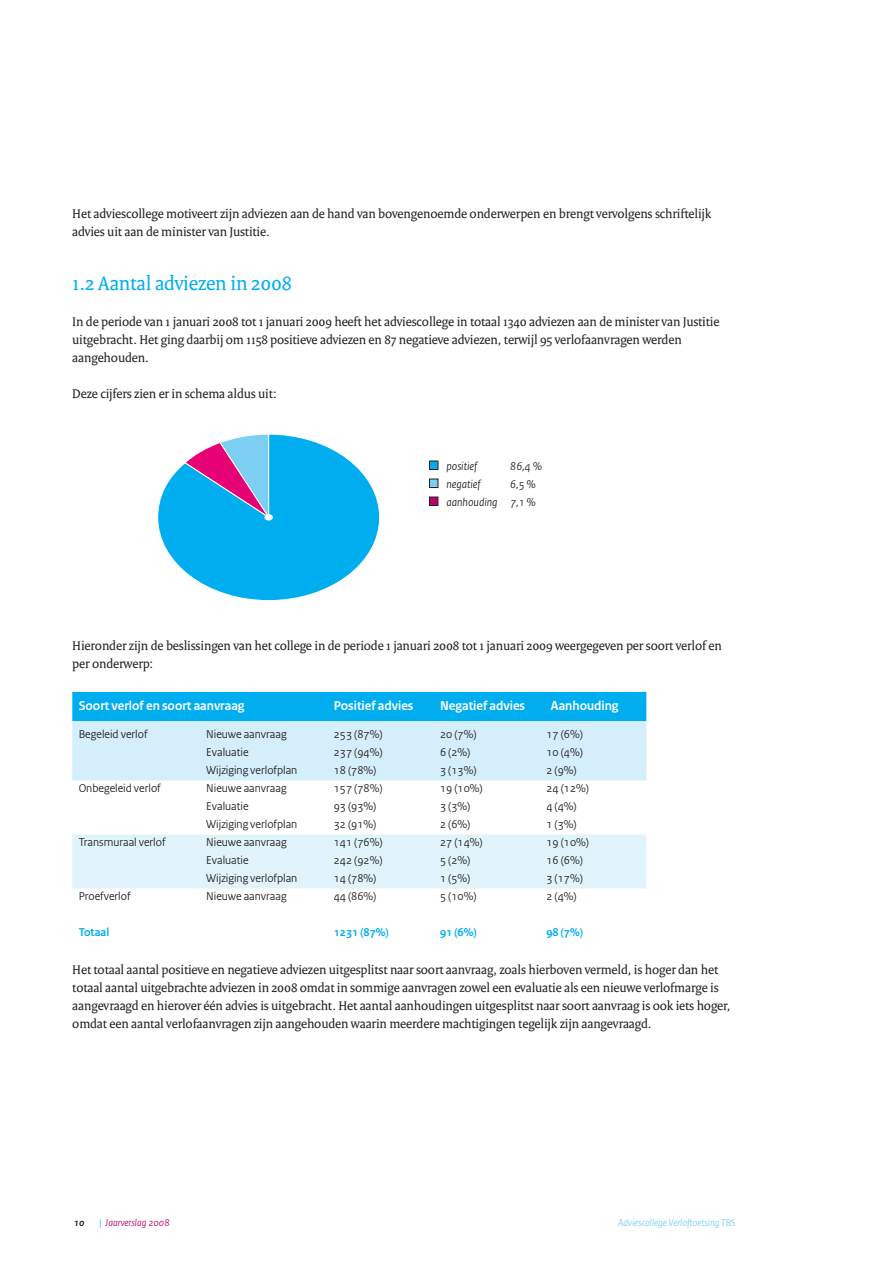
<style>
.page{position:relative;width:893px;height:1263px;background:#fff}
.page>*{position:absolute;margin:0;border:0;box-sizing:border-box;transform-origin:0 0}
.t1{font:21px "Rijksoverheid Serif";letter-spacing:-.01em;color:#00aeef}
.t2{font:13.5px/18px "Rijksoverheid Serif";letter-spacing:-.01em;color:#231f20}
.t3{font:700 13.5px "Rijksoverheid Sans";color:#fff}
.t4{font:12px "Rijksoverheid Sans";color:#231f20}
.t5{font:italic 12px/18px "Rijksoverheid Sans";color:#231f20;text-align:right}
.t6{font:700 12px "Rijksoverheid Sans";color:#00aeef}
.t7{font:italic 10.5px "Rijksoverheid Sans";color:#7ccff2}
.t8{font:italic 10.5px "Rijksoverheid Sans";color:#b6036c}
.t9{font:italic 700 10.5px "Rijksoverheid Sans";color:#231f20}
.s1{color:#00aeef}
</style>
<div class="page">
<svg style="left:72px;top:692px;width:574px;height:88px;background:#8ed9f7"></svg>
<div style="left:72px;top:834px;width:574px;height:54px;background:#e1f4fc"></div>
<svg style="left:157px;top:434px;width:223px;height:167px"></svg>
<div style="left:429px;top:461px;width:9px;height:8px;background:#00aeef"></div>
<div style="left:429px;top:461px;width:9px;height:9px;border:1px solid #231f20"></div>
<div style="left:429px;top:479px;width:9px;height:8px;background:#7ccff2"></div>
<div style="left:429px;top:479px;width:9px;height:9px;border:1px solid #231f20"></div>
<div style="left:429px;top:497px;width:9px;height:8px;background:#b6036c"></div>
<div style="left:429px;top:497px;width:9px;height:9px;border:1px solid #231f20"></div>
<p class="t2" style="left:72px;top:204px;width:640px">Het adviescollege motiveert zijn adviezen aan de hand van bovengenoemde onderwerpen en brengt vervolgens schriftelijk advies uit aan de minister van Justitie.</p>
<h1 class="t1" style="left:72px;top:271px;width:221px">1.2 Aantal adviezen in 2008</h1>
<p class="t2" style="left:72px;top:312px;width:649px">In de periode van 1 januari 2008 tot 1 januari 2009 heeft het adviescollege in totaal 1340 adviezen aan de minister van Justitie uitgebracht. Het ging daarbij om 1158 positieve adviezen en 87 negatieve adviezen, terwijl 95 verlofaanvragen werden aangehouden.</p>
<p class="t2" style="left:72px;top:384px;width:206px">Deze cijfers zien er in schema aldus uit:</p>
<p class="t5" style="left:446px;top:457px;width:32px">positief</p>
<p class="t5" style="left:510px;top:457px;width:33px">86,4 %</p>
<p class="t5" style="left:446px;top:475px;width:36px">negatief</p>
<p class="t5" style="left:446px;top:475px;width:91px">6,5 %<br>aanhouding 7,1 %</p>
<p class="t2" style="left:72px;top:636px;width:651px">Hieronder zijn de beslissingen van het college in de periode 1 januari 2008 tot 1 januari 2009 weergegeven per soort verlof en per onderwerp:</p>
<p class="t3" style="left:79px;top:697px;width:167px">Soort verlof en soort aanvraag</p>
<p class="t3" style="left:334px;top:697px;width:81px">Positief advies</p>
<p class="t3" style="left:440px;top:697px;width:87px">Negatief advies</p>
<p class="t3" style="left:551px;top:697px;width:69px">Aanhouding</p>
<p class="t4" style="left:79px;top:727px;width:70px">Begeleid verlof</p>
<p class="t4" style="left:206px;top:727px;width:82px">Nieuwe aanvraag</p>
<p class="t4" style="left:334px;top:727px;width:50px">253 (87%)</p>
<p class="t4" style="left:440px;top:727px;width:38px">20 (7%)</p>
<p class="t4" style="left:546px;top:727px;width:38px">17 (6%)</p>
<p class="t4" style="left:206px;top:745px;width:44px">Evaluatie</p>
<p class="t4" style="left:334px;top:745px;width:50px">237 (94%)</p>
<p class="t4" style="left:440px;top:745px;width:32px">6 (2%)</p>
<p class="t4" style="left:546px;top:745px;width:38px">10 (4%)</p>
<p class="t4" style="left:206px;top:763px;width:93px">Wijziging verlofplan</p>
<p class="t4" style="left:334px;top:763px;width:44px">18 (78%)</p>
<p class="t4" style="left:440px;top:763px;width:38px">3 (13%)</p>
<p class="t4" style="left:546px;top:763px;width:32px">2 (9%)</p>
<p class="t4" style="left:79px;top:781px;width:84px">Onbegeleid verlof</p>
<p class="t4" style="left:206px;top:781px;width:82px">Nieuwe aanvraag</p>
<p class="t4" style="left:334px;top:781px;width:50px">157 (78%)</p>
<p class="t4" style="left:440px;top:781px;width:44px">19 (10%)</p>
<p class="t4" style="left:546px;top:781px;width:44px">24 (12%)</p>
<p class="t4" style="left:206px;top:799px;width:44px">Evaluatie</p>
<p class="t4" style="left:334px;top:799px;width:44px">93 (93%)</p>
<p class="t4" style="left:440px;top:799px;width:32px">3 (3%)</p>
<p class="t4" style="left:546px;top:799px;width:32px">4 (4%)</p>
<p class="t4" style="left:206px;top:817px;width:93px">Wijziging verlofplan</p>
<p class="t4" style="left:334px;top:817px;width:44px">32 (91%)</p>
<p class="t4" style="left:440px;top:817px;width:32px">2 (6%)</p>
<p class="t4" style="left:546px;top:817px;width:32px">1 (3%)</p>
<p class="t4" style="left:79px;top:835px;width:88px">Transmuraal verlof</p>
<p class="t4" style="left:206px;top:835px;width:82px">Nieuwe aanvraag</p>
<p class="t4" style="left:334px;top:835px;width:50px">141 (76%)</p>
<p class="t4" style="left:440px;top:835px;width:44px">27 (14%)</p>
<p class="t4" style="left:546px;top:835px;width:44px">19 (10%)</p>
<p class="t4" style="left:206px;top:853px;width:44px">Evaluatie</p>
<p class="t4" style="left:334px;top:853px;width:50px">242 (92%)</p>
<p class="t4" style="left:440px;top:853px;width:32px">5 (2%)</p>
<p class="t4" style="left:546px;top:853px;width:38px">16 (6%)</p>
<p class="t4" style="left:206px;top:871px;width:93px">Wijziging verlofplan</p>
<p class="t4" style="left:334px;top:871px;width:44px">14 (78%)</p>
<p class="t4" style="left:440px;top:871px;width:32px">1 (5%)</p>
<p class="t4" style="left:546px;top:871px;width:38px">3 (17%)</p>
<p class="t4" style="left:79px;top:889px;width:53px">Proefverlof</p>
<p class="t4" style="left:206px;top:889px;width:82px">Nieuwe aanvraag</p>
<p class="t4" style="left:334px;top:889px;width:44px">44 (86%)</p>
<p class="t4" style="left:440px;top:889px;width:38px">5 (10%)</p>
<p class="t4" style="left:546px;top:889px;width:32px">2 (4%)</p>
<p class="t6" style="left:79px;top:925px;width:32px">Totaal</p>
<p class="t6" style="left:334px;top:925px;width:57px">1231 (87%)</p>
<p class="t6" style="left:440px;top:925px;width:38px">91 (6%)</p>
<p class="t6" style="left:546px;top:925px;width:38px">98 (7%)</p>
<p class="t2" style="left:72px;top:960px;width:660px">Het totaal aantal positieve en negatieve adviezen uitgesplitst naar soort aanvraag, zoals hierboven vermeld, is hoger dan het totaal aantal uitgebrachte adviezen in 2008 omdat in sommige aanvragen zowel een evaluatie als een nieuwe verlofmarge is aangevraagd en hierover één advies is uitgebracht. Het aantal aanhoudingen uitgesplitst naar soort aanvraag is ook iets hoger, omdat een aantal verlofaanvragen zijn aangehouden waarin meerdere machtigingen tegelijk zijn aangevraagd.</p>
<p class="t9" style="left:74px;top:1217px;width:12px">10</p>
<p class="t8" style="left:99px;top:1217px;width:72px"><span class="s1">|</span> Jaarverslag 2008</p>
<p class="t7" style="left:618px;top:1217px;width:119px">Adviescollege Verloftoetsing TBS</p>
</div>
